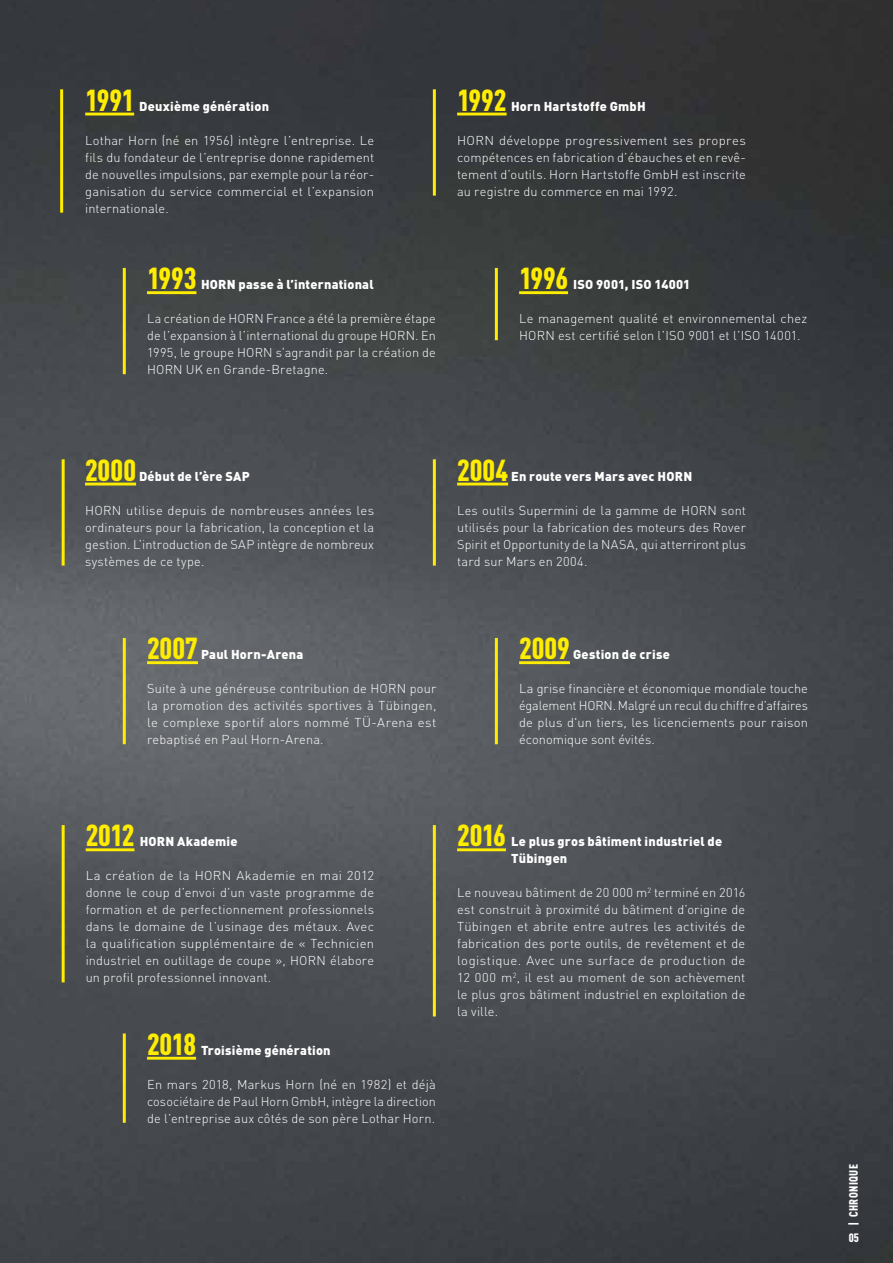
<style>
.page{position:relative;width:893px;height:1263px;background:#fff}
.page>*{position:absolute;margin:0;border:0;box-sizing:border-box;transform-origin:0 0}
.t1{font:900 condensed 30px "DINOT";letter-spacing:-.005em;color:#ffed00}
.t2{font:300 12.75px/17px "DINOT";letter-spacing:.015em;color:#fff;text-align:justify}
.t3{font:900 12.75px/17px "DINOT";letter-spacing:.015em;color:#fff}
.t4{font:900 condensed 12px "DINOT";letter-spacing:.03em;color:#fff}
</style>
<div class="page">
<img style="left:0;top:0;width:893px;height:1263px">
<hr style="left:147px;top:291px;width:49px;height:3px;background:#ffed00">
<hr style="left:123px;top:268px;width:3px;height:106px;background:#ffed00">
<hr style="left:519px;top:291px;width:49px;height:3px;background:#ffed00">
<hr style="left:495px;top:268px;width:3px;height:72px;background:#ffed00">
<hr style="left:85px;top:483px;width:51px;height:2px;background:#ffed00">
<hr style="left:62px;top:459px;width:3px;height:107px;background:#ffed00">
<hr style="left:457px;top:483px;width:51px;height:2px;background:#ffed00">
<hr style="left:433px;top:459px;width:3px;height:107px;background:#ffed00">
<hr style="left:147px;top:661px;width:51px;height:3px;background:#ffed00">
<hr style="left:123px;top:638px;width:3px;height:106px;background:#ffed00">
<hr style="left:519px;top:661px;width:51px;height:3px;background:#ffed00">
<hr style="left:495px;top:638px;width:3px;height:106px;background:#ffed00">
<hr style="left:86px;top:848px;width:48px;height:3px;background:#ffed00">
<hr style="left:62px;top:825px;width:3px;height:157px;background:#ffed00">
<hr style="left:457px;top:848px;width:49px;height:3px;background:#ffed00">
<hr style="left:433px;top:825px;width:3px;height:191px;background:#ffed00">
<hr style="left:85px;top:113px;width:49px;height:2px;background:#ffed00">
<hr style="left:60px;top:89px;width:3px;height:124px;background:#ffed00">
<hr style="left:457px;top:113px;width:50px;height:2px;background:#ffed00">
<hr style="left:433px;top:89px;width:3px;height:107px;background:#ffed00">
<hr style="left:147px;top:1057px;width:49px;height:3px;background:#ffed00">
<hr style="left:123px;top:1033px;width:3px;height:90px;background:#ffed00">
<h1 class="t1" style="left:85px;top:77px;width:50px">1991</h1>
<p class="t3" style="left:139px;top:96px;width:131px">Deuxième génération</p>
<p class="t2" style="left:85px;top:130px;width:290px">Lothar Horn (né en 1956) intègre l’entreprise. Le fils du fondateur de l’entreprise donne rapidement de nouvelles impulsions, par exemple pour la réor&shy;ganisation du service commercial et l’expansion internationale.</p>
<h1 class="t1" style="left:147px;top:256px;width:51px">1993</h1>
<p class="t3" style="left:201px;top:275px;width:174px">HORN passe à l’international</p>
<p class="t2" style="left:147px;top:309px;width:290px">La création de HORN France a été la première étape de l’expansion à l’international du groupe HORN. En 1995, le groupe HORN s’agrandit par la création de HORN UK en Grande-Bretagne.</p>
<h1 class="t1" style="left:457px;top:77px;width:51px">1992</h1>
<p class="t3" style="left:511px;top:96px;width:136px">Horn Hartstoffe GmbH</p>
<p class="t2" style="left:457px;top:130px;width:290px">HORN développe progressivement ses propres compétences en fabrication d’ébauches et en revê&shy;tement d’outils. Horn Hartstoffe GmbH est inscrite au registre du commerce en mai 1992.</p>
<h1 class="t1" style="left:519px;top:256px;width:50px">1996</h1>
<p class="t3" style="left:573px;top:275px;width:119px">ISO 9001, ISO 14001</p>
<p class="t2" style="left:519px;top:309px;width:290px">Le management qualité et environnemental chez<br>HORN est certifié selon l’ISO 9001 et l’ISO 14001.</p>
<h1 class="t1" style="left:85px;top:447px;width:53px">2000</h1>
<p class="t3" style="left:139px;top:466px;width:112px">Début de l’ère SAP</p>
<p class="t2" style="left:85px;top:500px;width:291px">HORN utilise depuis de nombreuses années les ordinateurs pour la fabrication, la conception et la gestion. L’introduction de SAP intègre de nombreux systèmes de ce type.</p>
<h1 class="t1" style="left:457px;top:447px;width:52px">2004</h1>
<p class="t3" style="left:511px;top:466px;width:183px">En route vers Mars avec HORN</p>
<p class="t2" style="left:457px;top:500px;width:290px">Les outils Supermini de la gamme de HORN sont utilisés pour la fabrication des moteurs des Rover Spirit et Opportunity de la NASA, qui atterriront plus tard sur Mars en 2004.</p>
<h1 class="t1" style="left:147px;top:626px;width:52px">2007</h1>
<p class="t3" style="left:201px;top:645px;width:104px">Paul Horn-Arena</p>
<p class="t2" style="left:147px;top:679px;width:291px">Suite à une généreuse contribution de HORN pour la promotion des activités sportives à Tübingen, le complexe sportif alors nommé TÜ-Arena est rebaptisé en Paul Horn-Arena.</p>
<h1 class="t1" style="left:519px;top:626px;width:52px">2009</h1>
<p class="t3" style="left:573px;top:645px;width:98px">Gestion de crise</p>
<p class="t2" style="left:519px;top:679px;width:290px">La grise financière et économique mondiale touche également HORN. Malgré un recul du chiffre d’affaires de plus d'un tiers, les licenciements pour raison économique sont évités.</p>
<h1 class="t1" style="left:86px;top:813px;width:50px">2012</h1>
<p class="t3" style="left:140px;top:832px;width:99px">HORN Akademie</p>
<p class="t2" style="left:86px;top:866px;width:290px">La création de la HORN Akademie en mai 2012 donne le coup d’envoi d’un vaste programme de formation et de perfectionnement professionnels dans le domaine de l’usinage des métaux. Avec la qualification supplémentaire de « Technicien industriel en outillage de coupe », HORN élabore un profil professionnel innovant.</p>
<h1 class="t1" style="left:147px;top:1021px;width:51px">2018</h1>
<p class="t3" style="left:201px;top:1040px;width:131px">Troisième génération</p>
<p class="t2" style="left:147px;top:1075px;width:290px">En mars 2018, Markus Horn (né en 1982) et déjà cosociétaire de Paul Horn GmbH, intègre la direction de l’entreprise aux côtés de son père Lothar Horn.</p>
<h1 class="t1" style="left:457px;top:813px;width:50px">2016</h1>
<p class="t3" style="left:511px;top:832px;width:213px">Le plus gros bâtiment industriel de<br>Tübingen</p>
<p class="t2" style="left:457px;top:883px;width:290px">Le nouveau bâtiment de 20 000 m<sup>2</sup> terminé en 2016 est construit à proximité du bâtiment d’origine de Tübingen et abrite entre autres les activités de fabrication des porte outils, de revêtement et de logistique. Avec une surface de production de 12 000 m<sup>2</sup>, il est au moment de son achèvement le plus gros bâtiment industriel en exploitation de la ville.</p>
<p class="t4" style="left:844px;top:1226px;width:63px;rotate:-90deg">| CHRONIQUE</p>
<p class="t4" style="left:849px;top:1228px;width:12px">05</p>
</div>
